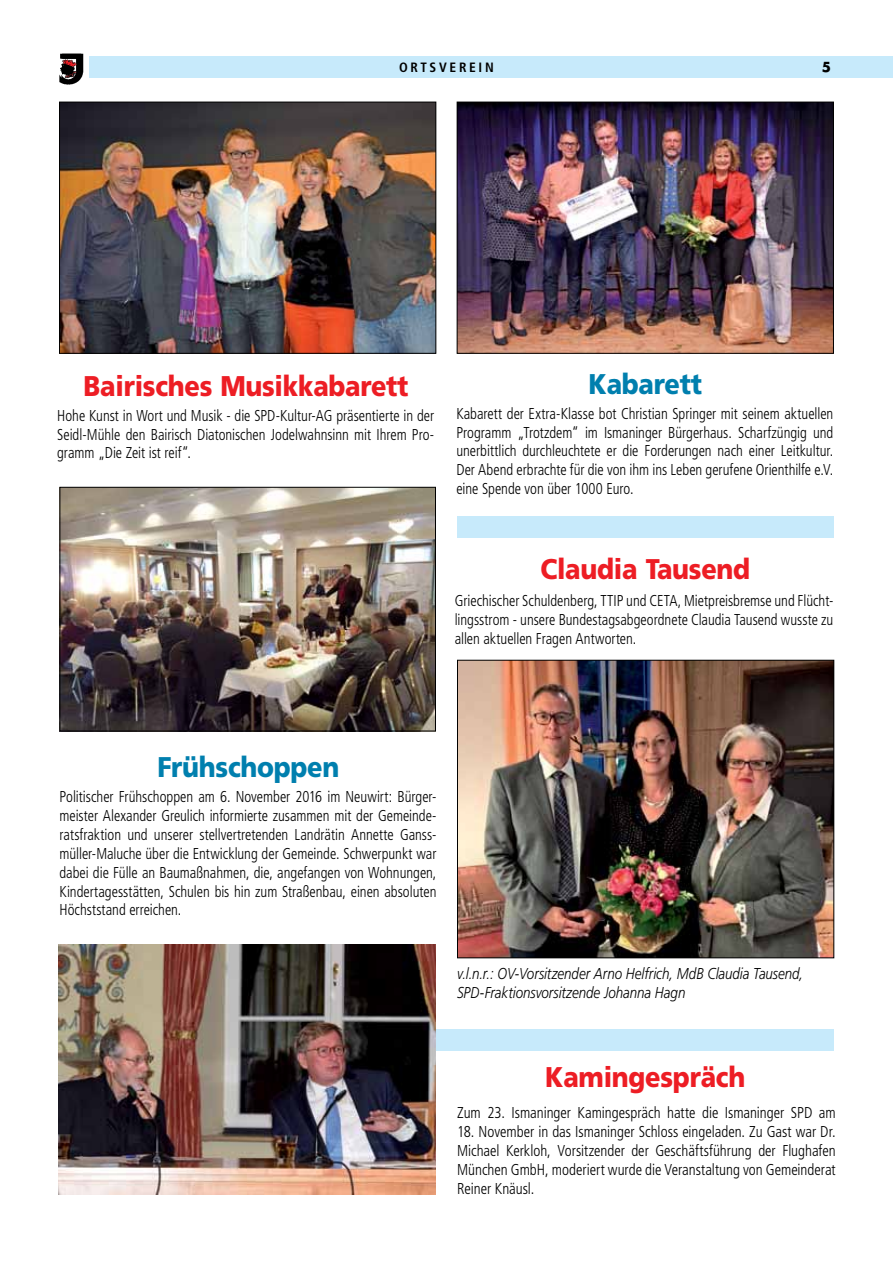
<style>
.page{position:relative;width:893px;height:1263px;background:#fff}
.page>*{position:absolute;margin:0;border:0;box-sizing:border-box;transform-origin:0 0}
.t1{font:900 28.5px "Frutiger";letter-spacing:-.01em;color:#ed1d24;scale:.89 1}
.t2{font:900 28.5px "Frutiger";letter-spacing:-.01em;color:#007fae;scale:.89 1}
.t3{font:300 condensed 15.75px/18.9px "Frutiger";color:#000;text-align:justify;scale:.93 1}
.t4{font:300 condensed 15.75px/18.9px "Frutiger";color:#000;text-align:justify;scale:.95 1}
.t5{font:italic 300 15.75px/18.9px "Frutiger";letter-spacing:-.005em;color:#000;scale:.85 1}
.t6{font:700 condensed 13.5px "Frutiger";letter-spacing:.2em;color:#000}
.t7{font:700 13.5px "Futura";color:#000}
</style>
<div class="page">
<img style="left:60px;top:53px;width:1px;height:30px">
<div style="left:89px;top:57px;width:804px;height:21px;background:#c7eafb"></div>
<img style="left:61px;top:53px;width:22px;height:32px">
<img style="left:459px;top:662px;width:373px;height:294px">
<div style="left:457px;top:660px;width:377px;height:298px;border:1px solid #000"></div>
<img style="left:59px;top:944px;width:377px;height:251px">
<div style="left:436px;top:1029px;width:397px;height:21px;background:#c7eafb"></div>
<div style="left:457px;top:516px;width:376px;height:22px;background:#c7eafb"></div>
<img style="left:61px;top:104px;width:373px;height:248px">
<div style="left:59px;top:102px;width:377px;height:252px;border:1px solid #000"></div>
<img style="left:459px;top:104px;width:373px;height:248px">
<div style="left:457px;top:102px;width:377px;height:252px;border:1px solid #000"></div>
<img style="left:62px;top:489px;width:372px;height:240px">
<div style="left:60px;top:487px;width:376px;height:244px;border:1px solid #000"></div>
<p class="t6" style="left:399px;top:59px;width:186px">OR TSVER EIN R MONTAG</p>
<p class="t7" style="left:822px;top:58px;width:11px">5</p>
<h1 class="t1" style="left:84px;top:369px;width:367px">Bairisches Musikkabarett</h1>
<p class="t3" style="left:57px;top:406px;width:407px">Hohe Kunst in Wort und Musik - die SPD-Kultur-AG präsentierte in der Seidl-Mühle den Bairisch Diatonischen Jodelwahnsinn mit Ihrem Pro&shy;gramm „Die Zeit ist reif“.</p>
<h1 class="t2" style="left:589px;top:367px;width:129px">Kabarett</h1>
<p class="t3" style="left:456px;top:404px;width:407px">Kabarett der Extra-Klasse bot Christian Springer mit seinem aktuellen Programm „Trotzdem“ im Ismaninger Bürgerhaus. Scharfzüngig und unerbittlich durchleuchtete er die Forderungen nach einer Leitkultur.<br>Der Abend erbrachte für die von ihm ins Leben gerufene Orienthilfe e.V. eine Spende von über 1000 Euro.</p>
<h1 class="t1" style="left:540px;top:552px;width:237px">Claudia Tausend</h1>
<p class="t3" style="left:455px;top:592px;width:409px">Griechischer Schuldenberg, TTIP und CETA, Mietpreisbremse und Flücht&shy;lingsstrom - unsere Bundestagsabgeordnete Claudia Tausend wusste zu allen aktuellen Fragen Antworten.</p>
<h1 class="t2" style="left:157px;top:750px;width:206px">Frühschoppen</h1>
<p class="t3" style="left:60px;top:787px;width:407px">Politischer Frühschoppen am 6. November 2016 im Neuwirt: Bürger&shy;meister Alexander Greulich informierte zusammen mit der Gemeinde&shy;ratsfraktion und unserer stellvertretenden Landrätin Annette Ganss&shy;müller-Maluche über die Entwicklung der Gemeinde. Schwerpunkt war dabei die Fülle an Baumaßnahmen, die, angefangen von Wohnungen, Kindertagesstätten, Schulen bis hin zum Straßenbau, einen absoluten Höchststand erreichen.</p>
<p class="t5" style="left:457px;top:964px;width:409px">v.l.n.r.: OV-Vorsitzender Arno Helfrich, MdB Claudia Tausend,<br>SPD-Fraktionsvorsitzende Johanna Hagn</p>
<h1 class="t1" style="left:545px;top:1060px;width:226px">Kamingespräch</h1>
<p class="t4" style="left:457px;top:1103px;width:400px">Zum 23. Ismaninger Kamingespräch hatte die Ismaninger SPD am</p>
<p class="t4" style="left:457px;top:1122px;width:400px">18. November in das Ismaninger Schloss eingeladen. Zu Gast war Dr.<br>Michael Kerkloh, Vorsitzender der Geschäftsführung der Flughafen München GmbH, moderiert wurde die Veranstaltung von Gemeinderat Reiner Knäusl.</p>
</div>
